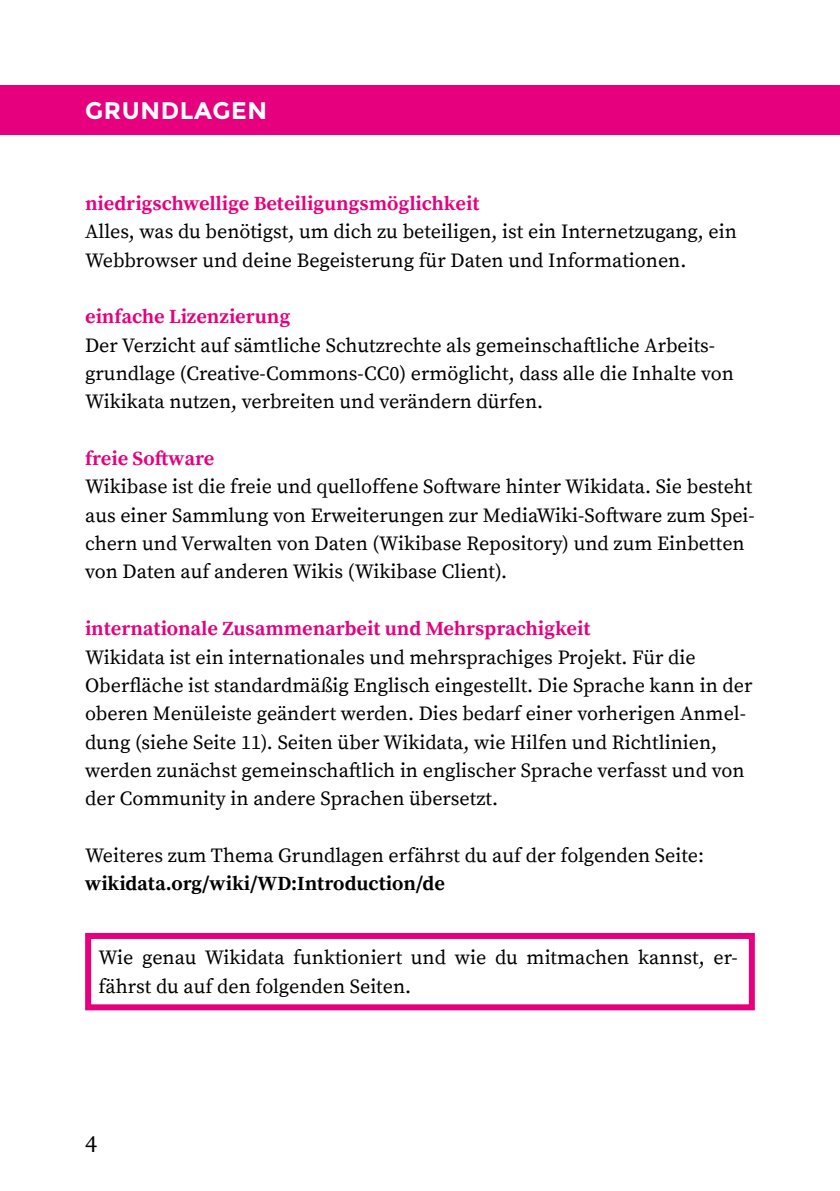
<style>
.page{position:relative;width:840px;height:1191px;background:#fff}
.page>*{position:absolute;margin:0;border:0;box-sizing:border-box;transform-origin:0 0}
.t1{font:700 24px "Montserrat";letter-spacing:.025em;color:#fff}
.t2{font:24px "Source Serif Pro";color:#000}
.Newsletter_Fliesstex{font:20px/28.4px "Source Serif Pro";color:#000}
.Newsletter_Fliesstex-2{font:700 20px "Source Serif Pro";color:#e6007d}
.Newsletter_Fliesstex-3{font:700 20px "Source Serif Pro";color:#000}
</style>
<div class="page">
<div style="left:85px;top:933px;width:669px;height:77px;border:6px solid #e6007d"></div>
<div style="left:0;top:85px;width:839px;height:49px;background:#e6007d"></div>
<p class="t1" style="left:85px;top:96px;width:183px">GRUNDLAGEN</p>
<p class="Newsletter_Fliesstex-2" style="left:85px;top:191px;width:395px">niedrigschwellige Beteiligungsmöglichkeit</p>
<p class="Newsletter_Fliesstex" style="left:85px;top:218px;width:653px">Alles, was du benötigst, um dich zu beteiligen, ist ein Internetzugang, ein<br>Webbrowser und deine Begeisterung für Daten und Informationen.</p>
<p class="Newsletter_Fliesstex-2" style="left:85px;top:305px;width:206px">einfache Lizenzierung</p>
<p class="Newsletter_Fliesstex" style="left:85px;top:331px;width:650px">Der Verzicht auf sämtliche Schutzrechte als gemeinschaftliche Arbeits&shy;grundlage (Creative-Commons-CC0) ermöglicht, dass alle die Inhalte von<br>Wikikata nutzen, verbreiten und verändern dürfen.</p>
<p class="Newsletter_Fliesstex-2" style="left:85px;top:447px;width:131px">freie Software</p>
<p class="Newsletter_Fliesstex" style="left:85px;top:473px;width:670px">Wikibase ist die freie und quelloffene Software hinter Wikidata. Sie besteht aus einer Sammlung von Erweiterungen zur MediaWiki-Software zum Spei&shy;chern und Verwalten von Daten (Wikibase Repository) und zum Einbetten von Daten auf anderen Wikis (Wikibase Client).</p>
<p class="Newsletter_Fliesstex-2" style="left:85px;top:617px;width:506px">internationale Zusammenarbeit und Mehrsprachigkeit</p>
<p class="Newsletter_Fliesstex" style="left:85px;top:643px;width:668px">Wikidata ist ein internationales und mehrsprachiges Projekt. Für die Oberfläche ist standardmäßig Englisch eingestellt. Die Sprache kann in der oberen Menüleiste geändert werden. Dies bedarf einer vorherigen Anmel&shy;dung (siehe Seite 11). Seiten über Wikidata, wie Hilfen und Richtlinien, werden zunächst gemeinschaftlich in englischer Sprache verfasst und von der Community in andere Sprachen übersetzt.</p>
<p class="Newsletter_Fliesstex" style="left:85px;top:842px;width:620px">Weiteres zum Thema Grundlagen erfährst du auf der folgenden Seite:</p>
<p class="Newsletter_Fliesstex-3" style="left:85px;top:872px;width:361px">wikidata.org/wiki/WD:Introduction/de</p>
<p class="Newsletter_Fliesstex" style="left:98px;top:944px;width:640px">Wie genau Wikidata funktioniert und wie du mitmachen kannst, er&shy;fährst du auf den folgenden Seiten.</p>
<p class="t2" style="left:85px;top:1129px;width:13px">4</p>
</div>
